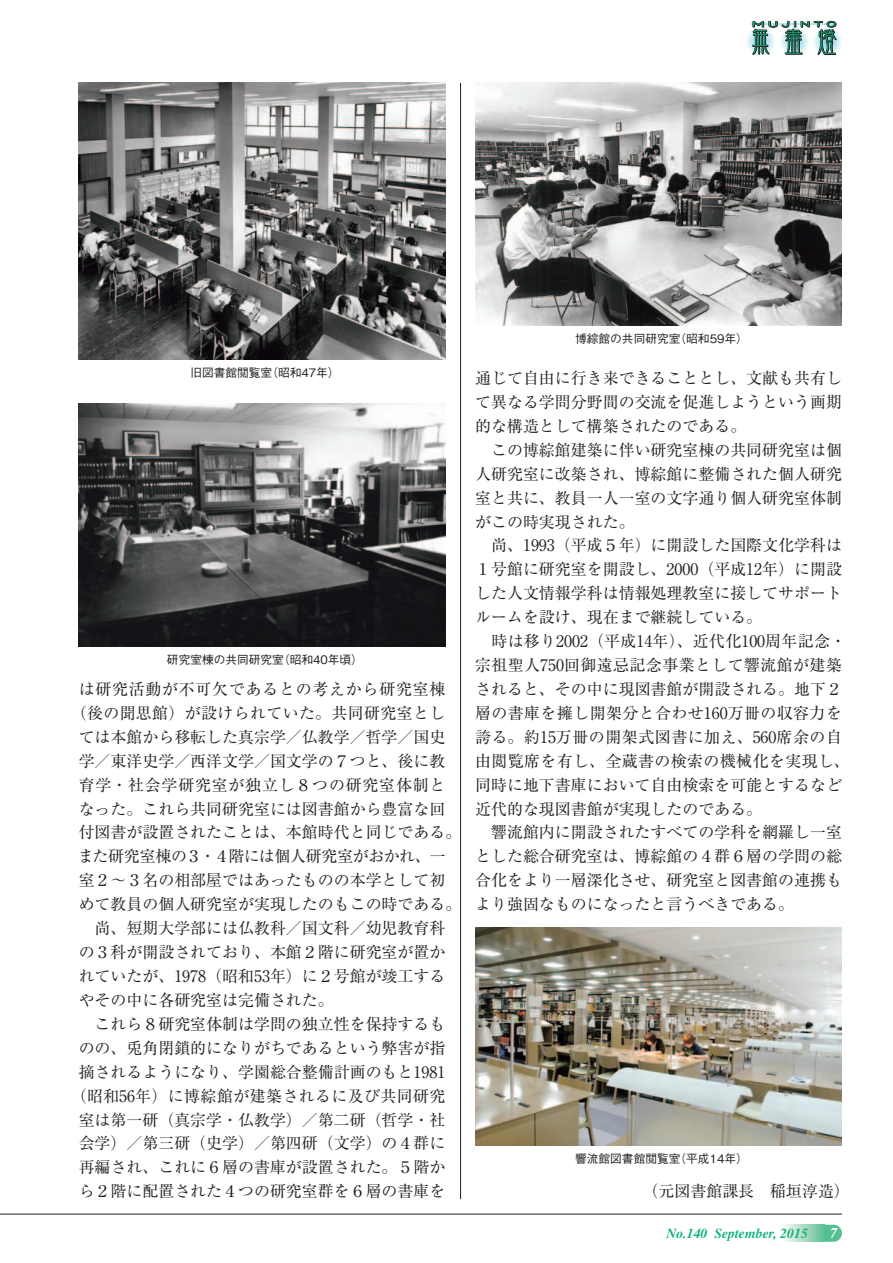
<style>
.page{position:relative;width:893px;height:1263px;background:#fff}
.page>*{position:absolute;margin:0;border:0;box-sizing:border-box;transform-origin:0 0}
.t1{font:15.9px/23.9px "Ryumin Pr 5 Regular 90 pv RKSJ H";color:#231f20}
.t2{font:15.9px "Ryumin Pr 5 Regular 90 pv RKSJ H";letter-spacing:.025em;color:#231f20}
.t3{font:15.9px "Ryumin Pr 5 Regular 90 pv RKSJ H";letter-spacing:.05em;color:#231f20}
.t4{font:15.9px "Ryumin Pr 5 Regular 90 pv RKSJ H";letter-spacing:-.025em;color:#231f20}
.t5{font:italic 700 14.85px "Times";color:#fff}
.t6{font:italic 700 13.8px "Times";color:#13b27b}
.t7{font:11.7px "Gothic BBB Pr 5 Medium 90 pv RKSJ H";color:#231f20}
</style>
<div class="page">
<svg style="left:812px;top:26px;width:30px;height:30px"></svg>
<div style="left:779px;top:26px;width:30px;height:30px;background:#f8fcfc;border-radius:50%"></div>
<svg style="left:745px;top:26px;width:30px;height:30px"></svg>
<svg style="left:752px;top:21px;width:85px;height:34px"></svg>
<div style="left:782px;top:1225px;width:43px;height:17px;background:linear-gradient(to right,#fffcfb,#5ebd92)"></div>
<svg style="left:825px;top:1225px;width:17px;height:17px"></svg>
<hr style="left:0;top:1214px;width:842px;height:1px;background:#231f20">
<img style="left:475px;top:927px;width:367px;height:218px">
<img style="left:79px;top:83px;width:366px;height:276px">
<img style="left:79px;top:404px;width:366px;height:242px">
<img style="left:475px;top:83px;width:367px;height:242px">
<hr style="left:460px;top:83px;width:1px;height:1116px;background:#231f20">
<p class="t7" style="left:190px;top:368px;width:151px">旧図書館閲覧室（昭和47年）</p>
<p class="t7" style="left:167px;top:655px;width:197px">研究室棟の共同研究室（昭和40年頃）</p>
<p class="t3" style="left:79px;top:683px;width:368px">は研究活動が不可欠であるとの考えから研究室棟</p>
<p class="t2" style="left:71px;top:707px;width:376px">（後の聞思館）が設けられていた。共同研究室とし</p>
<p class="t1" style="left:79px;top:727px;width:368px">ては本館から移転した真宗学／仏教学／哲学／国史</p>
<p class="t1" style="left:79px;top:751px;width:368px">学／東洋史学／西洋文学／国文学の７つと、後に教</p>
<p class="t3" style="left:79px;top:779px;width:368px">育学・社会学研究室が独立し８つの研究室体制と</p>
<p class="t1" style="left:79px;top:799px;width:368px">なった。これら共同研究室には図書館から豊富な回</p>
<p class="t1" style="left:79px;top:823px;width:384px">付図書が設置されたことは、本館時代と同じである。</p>
<p class="t4" style="left:78px;top:850px;width:369px">また研究室棟の３・４階には個人研究室がおかれ、一</p>
<p class="t1" style="left:79px;top:870px;width:368px">室２～３名の相部屋ではあったものの本学として初</p>
<p class="t1" style="left:79px;top:894px;width:384px">めて教員の個人研究室が実現したのもこの時である。</p>
<p class="t1" style="left:79px;top:918px;width:368px">　尚、短期大学部には仏教科／国文科／幼児教育科</p>
<p class="t1" style="left:79px;top:942px;width:368px">の３科が開設されており、本館２階に研究室が置か</p>
<p class="t1" style="left:79px;top:966px;width:368px">れていたが、1978（昭和53年）に２号館が竣工する</p>
<p class="t1" style="left:79px;top:990px;width:257px">やその中に各研究室は完備された。</p>
<p class="t1" style="left:79px;top:1014px;width:368px">　これら８研究室体制は学問の独立性を保持するも</p>
<p class="t1" style="left:79px;top:1038px;width:368px">のの、兎角閉鎖的になりがちであるという弊害が指</p>
<p class="t1" style="left:79px;top:1062px;width:368px">摘されるようになり、学園総合整備計画のもと1981</p>
<p class="t2" style="left:71px;top:1090px;width:376px">（昭和56年）に博綜館が建築されるに及び共同研究</p>
<p class="t1" style="left:79px;top:1110px;width:368px">室は第一研（真宗学・仏教学）／第二研（哲学・社</p>
<p class="t1" style="left:79px;top:1134px;width:368px">会学）／第三研（史学）／第四研（文学）の４群に</p>
<p class="t1" style="left:79px;top:1157px;width:368px">再編され、これに６層の書庫が設置された。５階か</p>
<p class="t1" style="left:79px;top:1181px;width:368px">ら２階に配置された４つの研究室群を６層の書庫を</p>
<p class="t7" style="left:575px;top:334px;width:174px">博綜館の共同研究室（昭和59年）</p>
<p class="t1" style="left:475px;top:368px;width:376px">通じて自由に行き来できることとし、文献も共有して異なる学問分野間の交流を促進しようという画期的な構造として構築されたのである。<br>　この博綜館建築に伴い研究室棟の共同研究室は個人研究室に改築され、博綜館に整備された個人研究室と共に、教員一人一室の文字通り個人研究室体制がこの時実現された。<br>　尚、1993（平成５年）に開設した国際文化学科は<br>１号館に研究室を開設し、2000（平成12年）に開設した人文情報学科は情報処理教室に接してサポートルームを設け、現在まで継続している。<br>　時は移り2002（平成14年）、近代化100周年記念・宗祖聖人750回御遠忌記念事業として響流館が建築されると、その中に現図書館が開設される。地下２層の書庫を擁し開架分と合わせ160万冊の収容力を誇る。約15万冊の開架式図書に加え、560席余の自由閲覧席を有し、全蔵書の検索の機械化を実現し、同時に地下書庫において自由検索を可能とするなど近代的な現図書館が実現したのである。<br>　響流館内に開設されたすべての学科を網羅し一室とした総合研究室は、博綜館の４群６層の学問の総合化をより一層深化させ、研究室と図書館の連携もより強固なものになったと言うべきである。</p>
<p class="t7" style="left:575px;top:1154px;width:174px">響流館図書館閲覧室（平成14年）</p>
<p class="t1" style="left:643px;top:1181px;width:209px">（元図書館課長　稲垣淳造）</p>
<p class="t6" style="left:666px;top:1228px;width:143px">No.140 September, 2015</p>
<p class="t5" style="left:830px;top:1228px;width:9px">7</p>
</div>
